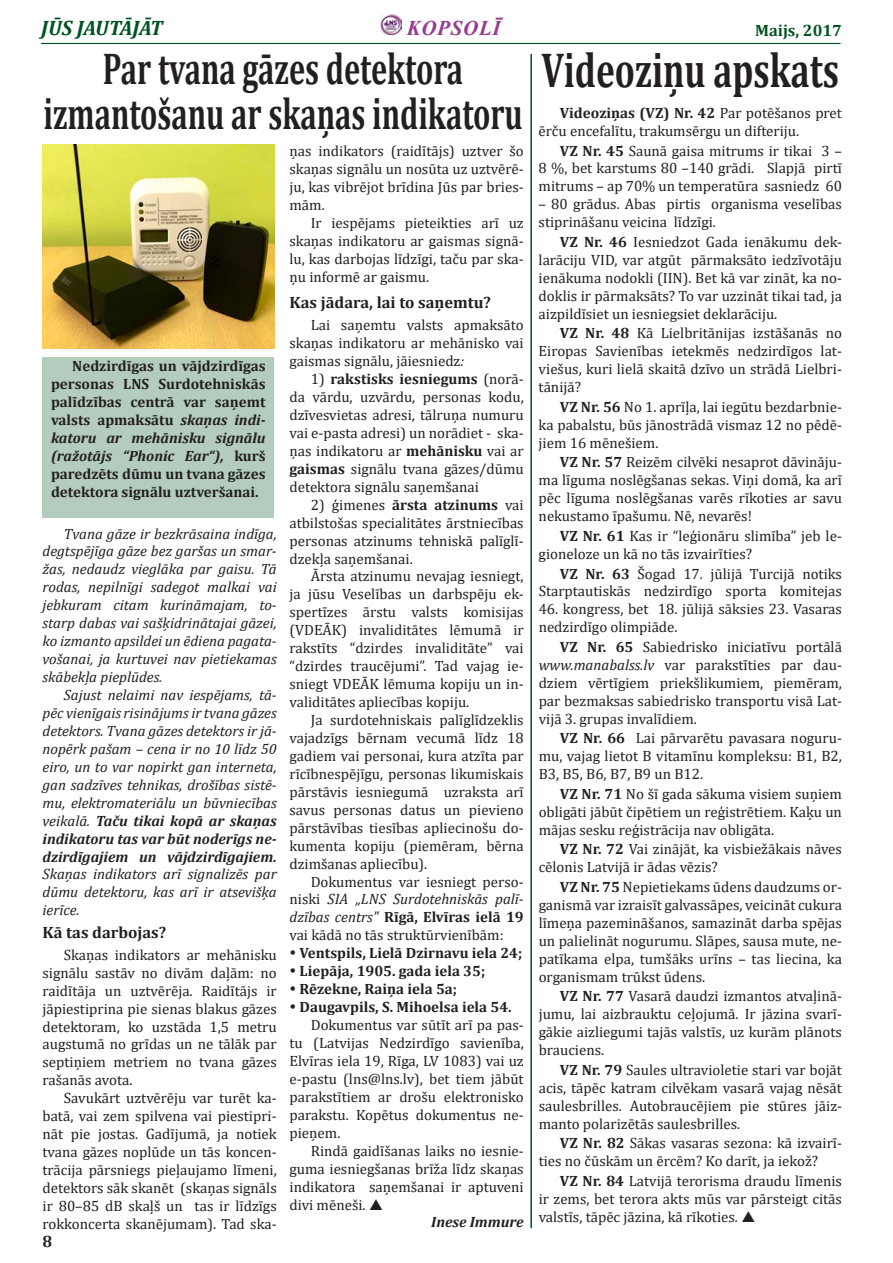
<style>
.page{position:relative;width:893px;height:1263px;background:#fff}
.page>*{position:absolute;margin:0;border:0;box-sizing:border-box;transform-origin:0 0}
.t1{font:700 49.35px "Cambria";color:#231f20;scale:.72 1}
.t2{font:700 44.85px/44.8px "Cambria";color:#231f20;text-align:center;scale:.68 1}
.t3{font:italic 700 21px "Cambria";letter-spacing:-.02em;color:#005321}
.t4{font:italic 700 21px "Times New Roman";letter-spacing:.035em;color:#983c8f}
.t5{font:700 16.5px "Cambria";color:#231f20}
.t6{font:700 16.5px "Cambria";color:#005321}
.t7{font:15px/18px "Cambria";color:#231f20;text-align:justify}
.t8{font:italic 15px/18px "Cambria";color:#231f20;text-align:justify}
.t9{font:700 15px/18px "Cambria";color:#231f20;text-align:justify}
.t10{font:italic 700 15px "Cambria";color:#231f20}
.s1{font-weight:700}
.s2{font-style:italic}
</style>
<div class="page">
<img style="left:381px;top:14px;width:20px;height:21px">
<hr style="left:41px;top:43px;width:799px;height:1px;background:#005321">
<hr style="left:530px;top:54px;width:2px;height:1174px;background:#005321">
<img style="left:43px;top:144px;width:231px;height:205px">
<div style="left:43px;top:357px;width:231px;height:161px;background:#b3ccbd"></div>
<p class="t3" style="left:41px;top:13px;width:123px">JŪS JAUTĀJĀT</p>
<h3 class="t4" style="left:407px;top:13px;width:95px">KOPSOLĪ</h3>
<p class="t6" style="left:755px;top:18px;width:88px">Maijs, 2017</p>
<p class="t2" style="left:43px;top:45px;width:706px">Par tvana gāzes detektora izmantošanu ar skaņas indikatoru</p>
<p class="t1" style="left:541px;top:35px;width:415px">Videoziņu apskats</p>
<p class="t7" style="left:539px;top:104px;width:305px;text-indent:21px"><span class="s1">Videoziņas (VZ) Nr. 42</span> Par potēšanos pret ērču encefalītu, trakumsērgu un difteriju.</p>
<p class="t7" style="left:539px;top:141px;width:305px;text-indent:21px"><span class="s1">VZ Nr. 45</span> Saunā gaisa mitrums ir tikai 3 – 8 %, bet karstums 80 –140 grādi. Slapjā pirtī mitrums – ap 70% un temperatūra sasniedz 60</p>
<p class="t7" style="left:539px;top:195px;width:305px">– 80 grādus. Abas pirtis organisma veselības stiprināšanu veicina līdzīgi.</p>
<p class="t7" style="left:539px;top:233px;width:305px;text-indent:21px"><span class="s1">VZ Nr. 46</span> Iesniedzot Gada ienākumu dek&shy;larāciju VID, var atgūt pārmaksāto iedzīvotāju ienākuma nodokli (IIN). Bet kā var zināt, ka no&shy;doklis ir pārmaksāts? To var uzzināt tikai tad, ja aizpildīsiet un iesniegsiet deklarāciju.</p>
<p class="t7" style="left:539px;top:324px;width:305px;text-indent:21px"><span class="s1">VZ Nr. 48</span> Kā Lielbritānijas izstāšanās no Eiropas Savienības ietekmēs nedzirdīgos lat&shy;viešus, kuri lielā skaitā dzīvo un strādā Lielbri&shy;tānijā?</p>
<p class="t7" style="left:539px;top:398px;width:305px;text-indent:21px"><span class="s1">VZ Nr. 56</span> No 1. aprīļa, lai iegūtu bezdarbnie&shy;ka pabalstu, būs jānostrādā vismaz 12 no pēdē&shy;jiem 16 mēnešiem.</p>
<p class="t7" style="left:539px;top:453px;width:305px;text-indent:21px"><span class="s1">VZ Nr. 57</span> Reizēm cilvēki nesaprot dāvināju&shy;ma līguma noslēgšanas sekas. Viņi domā, ka arī pēc līguma noslēgšanas varēs rīkoties ar savu nekustamo īpašumu. Nē, nevarēs!</p>
<p class="t7" style="left:539px;top:527px;width:305px;text-indent:21px"><span class="s1">VZ Nr. 61</span> Kas ir “leģionāru slimība” jeb le&shy;gioneloze un kā no tās izvairīties?</p>
<p class="t7" style="left:539px;top:564px;width:305px;text-align:right"><span class="s1">VZ Nr. 63</span> Šogad 17. jūlijā Turcijā notiks<br>Starptautiskās nedzirdīgo sporta komitejas</p>
<p class="t7" style="left:539px;top:600px;width:305px">46. kongress, bet 18. jūlijā sāksies 23. Vasaras nedzirdīgo olimpiāde.</p>
<p class="t7" style="left:539px;top:638px;width:305px;text-indent:21px"><span class="s1">VZ Nr. 65</span> Sabiedrisko iniciatīvu portālā <span class="s2">www.manabalss.lv</span> var parakstīties par dau&shy;dziem vērtīgiem priekšlikumiem, piemēram, par bezmaksas sabiedrisko transportu visā Lat&shy;vijā 3. grupas invalīdiem.</p>
<p class="t7" style="left:539px;top:729px;width:305px;text-indent:21px"><span class="s1">VZ Nr. 66</span> Lai pārvarētu pavasara noguru&shy;mu, vajag lietot B vitamīnu kompleksu: B1, B2, B3, B5, B6, B7, B9 un B12.</p>
<p class="t7" style="left:539px;top:785px;width:305px;text-indent:21px"><span class="s1">VZ Nr. 71</span> No šī gada sākuma visiem suņiem obligāti jābūt čipētiem un reģistrētiem. Kaķu un mājas sesku reģistrācija nav obligāta.</p>
<p class="t7" style="left:539px;top:840px;width:305px;text-indent:21px"><span class="s1">VZ Nr. 72</span> Vai zinājāt, ka visbiežākais nāves cēlonis Latvijā ir ādas vēzis?</p>
<p class="t7" style="left:539px;top:878px;width:305px;text-indent:21px"><span class="s1">VZ Nr. 75</span> Nepietiekams ūdens daudzums or&shy;ganismā var izraisīt galvassāpes, veicināt cukura līmeņa pazemināšanos, samazināt darba spējas un palielināt nogurumu. Slāpes, sausa mute, ne&shy;patīkama elpa, tumšāks urīns – tas liecina, ka organismam trūkst ūdens.</p>
<p class="t7" style="left:539px;top:987px;width:305px;text-indent:21px"><span class="s1">VZ Nr. 77</span> Vasarā daudzi izmantos atvaļinā&shy;jumu, lai aizbrauktu ceļojumā. Ir jāzina svarī&shy;gākie aizliegumi tajās valstīs, uz kurām plānots brauciens.</p>
<p class="t7" style="left:539px;top:1061px;width:305px;text-indent:21px"><span class="s1">VZ Nr. 79</span> Saules ultravioletie stari var bojāt acis, tāpēc katram cilvēkam vasarā vajag nēsāt saulesbrilles. Autobraucējiem pie stūres jāiz&shy;manto polarizētās saulesbrilles.</p>
<p class="t7" style="left:539px;top:1134px;width:305px;text-indent:21px"><span class="s1">VZ Nr. 82</span> Sākas vasaras sezona: kā izvairī&shy;ties no čūskām un ērcēm? Ko darīt, ja iekož?</p>
<p class="t7" style="left:539px;top:1172px;width:305px;text-indent:21px"><span class="s1">VZ Nr. 84</span> Latvijā terorisma draudu līmenis ir zems, bet terora akts mūs var pārsteigt citās valstīs, tāpēc jāzina, kā rīkoties.</p>
<p class="t7" style="left:289px;top:142px;width:236px">ņas indikators (raidītājs) uztver šo skaņas signālu un nosūta uz uztvērē&shy;ju, kas vibrējot brīdina Jūs par bries&shy;mām.</p>
<p class="t7" style="left:289px;top:214px;width:236px;text-indent:21px">Ir iespējams pieteikties arī uz skaņas indikatoru ar gaismas signā&shy;lu, kas darbojas līdzīgi, taču par ska&shy;ņu informē ar gaismu.</p>
<p class="t5" style="left:289px;top:291px;width:203px">Kas jādara, lai to saņemtu?</p>
<p class="t7" style="left:289px;top:316px;width:236px;text-indent:21px">Lai saņemtu valsts apmaksāto skaņas indikatoru ar mehānisko vai gaismas signālu, jāiesniedz<span class="s2">:</span></p>
<p class="t7" style="left:289px;top:370px;width:236px;text-indent:21px">1) <span class="s1">rakstisks iesniegums</span> (norā&shy;da vārdu, uzvārdu, personas kodu, dzīvesvietas adresi, tālruņa numuru vai e-pasta adresi) un norādiet - ska&shy;ņas indikatoru ar <span class="s1">mehānisku</span> vai ar <span class="s1">gaismas</span> signālu tvana gāzes/dūmu detektora signālu saņemšanai</p>
<p class="t7" style="left:289px;top:495px;width:236px;text-indent:21px">2) ģimenes <span class="s1">ārsta atzinums</span> vai atbilstošas specialitātes ārstniecības personas atzinums tehniskā palīglī&shy;dzekļa saņemšanai.</p>
<p class="t7" style="left:289px;top:567px;width:236px;text-indent:21px">Ārsta atzinumu nevajag iesniegt, ja jūsu Veselības un darbspēju ek&shy;spertīzes ārstu valsts komisijas (VDEĀK) invaliditātes lēmumā ir rakstīts “dzirdes invaliditāte” vai “dzirdes traucējumi”. Tad vajag ie&shy;sniegt VDEĀK lēmuma kopiju un in&shy;validitātes apliecības kopiju.</p>
<p class="t7" style="left:289px;top:711px;width:236px;text-indent:21px">Ja surdotehniskais palīglīdzeklis vajadzīgs bērnam vecumā līdz 18 gadiem vai personai, kura atzīta par rīcībnespējīgu, personas likumiskais pārstāvis iesniegumā uzraksta arī savus personas datus un pievieno pārstāvības tiesības apliecinošu do&shy;kumenta kopiju (piemēram, bērna dzimšanas apliecību).</p>
<p class="t7" style="left:289px;top:872px;width:236px;text-indent:21px">Dokumentus var iesniegt perso&shy;niski <span class="s2">SIA „LNS Surdotehniskās palī&shy;dzības centrs"</span> <span class="s1">Rīgā, Elvīras ielā 19 </span>vai kādā no tās struktūrvienībām:</p>
<p class="t9" style="left:289px;top:944px;width:234px">• Ventspils, Lielā Dzirnavu iela 24;</p>
<p class="t9" style="left:289px;top:962px;width:197px">• Liepāja, 1905. gada iela 35;</p>
<p class="t9" style="left:289px;top:979px;width:169px">• Rēzekne, Raiņa iela 5a;</p>
<p class="t9" style="left:289px;top:997px;width:224px">• Daugavpils, S. Mihoelsa iela 54.</p>
<p class="t7" style="left:289px;top:1016px;width:236px;text-indent:21px">Dokumentus var sūtīt arī pa pas&shy;tu (Latvijas Nedzirdīgo savienība, Elvīras iela 19, Rīga, LV 1083) vai uz e-pastu (lns@lns.lv), bet tiem jābūt parakstītiem ar drošu elektronisko parakstu. Kopētus dokumentus ne&shy;pieņem.</p>
<p class="t7" style="left:289px;top:1141px;width:236px;text-indent:21px">Rindā gaidīšanas laiks no iesnie&shy;guma iesniegšanas brīža līdz skaņas indikatora saņemšanai ir aptuveni divi mēneši.</p>
<p class="t10" style="left:431px;top:1212px;width:94px">Inese Immure</p>
<p class="t9" style="left:51px;top:357px;width:216px;text-indent:21px">Nedzirdīgas un vājdzirdīgas personas LNS Surdotehniskās palīdzības centrā var saņemt valsts apmaksātu <span class="s2">skaņas indi&shy;katoru ar mehānisku signālu (ražotājs “Phonic Ear“),</span> kurš paredzēts dūmu un tvana gāzes detektora signālu uztveršanai.</p>
<p class="t8" style="left:43px;top:524px;width:236px;text-indent:21px">Tvana gāze ir bezkrāsaina indīga, degtspējīga gāze bez garšas un smar&shy;žas, nedaudz vieglāka par gaisu. Tā rodas, nepilnīgi sadegot malkai vai jebkuram citam kurināmajam, to&shy;starp dabas vai sašķidrinātajai gāzei, ko izmanto apsildei un ēdiena pagata&shy;vošanai, ja kurtuvei nav pietiekamas skābekļa pieplūdes.</p>
<p class="t8" style="left:43px;top:685px;width:236px;text-indent:21px">Sajust nelaimi nav iespējams, tā&shy;pēc vienīgais risinājums ir tvana gāzes detektors. Tvana gāzes detektors ir jā&shy;nopērk pašam – cena ir no 10 līdz 50 eiro, un to var nopirkt gan interneta, gan sadzīves tehnikas, drošības sistē&shy;mu, elektromateriālu un būvniecības veikalā. <span class="s1">Taču tikai kopā ar skaņas indikatoru tas var būt noderīgs ne&shy;dzirdīgajiem un vājdzirdīgajiem.<br></span>Skaņas indikators arī signalizēs par dūmu detektoru, kas arī ir atsevišķa ierīce.</p>
<p class="t5" style="left:43px;top:920px;width:125px">Kā tas darbojas?</p>
<p class="t7" style="left:43px;top:945px;width:236px;text-indent:21px">Skaņas indikators ar mehānisku signālu sastāv no divām daļām: no raidītāja un uztvērēja. Raidītājs ir jāpiestiprina pie sienas blakus gāzes detektoram, ko uzstāda 1,5 metru augstumā no grīdas un ne tālāk par septiņiem metriem no tvana gāzes rašanās avota.</p>
<p class="t7" style="left:43px;top:1089px;width:236px;text-indent:21px">Savukārt uztvērēju var turēt ka&shy;batā, vai zem spilvena vai piestipri&shy;nāt pie jostas. Gadījumā, ja notiek tvana gāzes noplūde un tās koncen&shy;trācija pārsniegs pieļaujamo līmeni, detektors sāk skanēt (skaņas signāls ir 80–85 dB skaļš un tas ir līdzīgs rokkoncerta skanējumam). Tad ska-</p>
<p class="t5" style="left:43px;top:1229px;width:11px">8</p>
</div>
